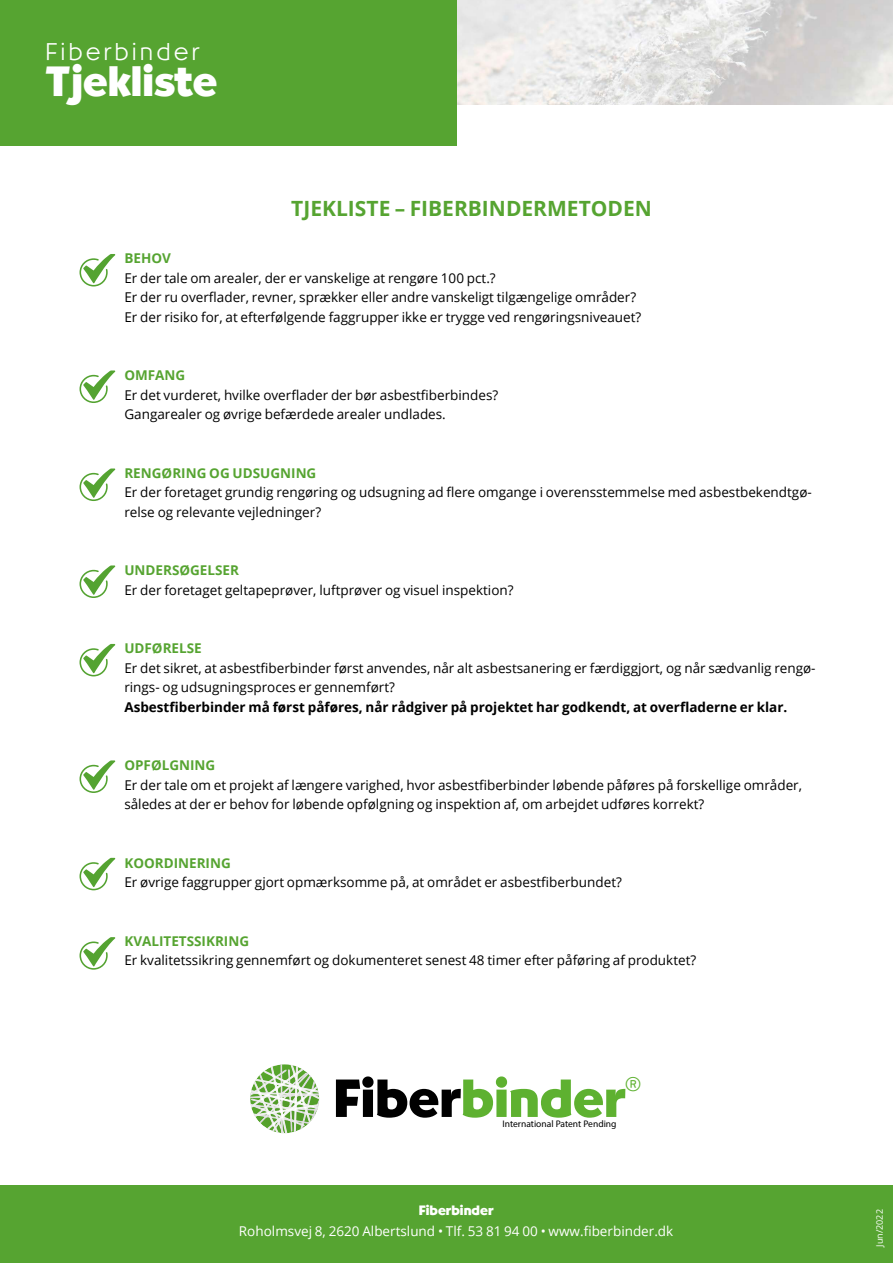
<style>
.page{position:relative;width:893px;height:1263px;background:#fff}
.page>*{position:absolute;margin:0;border:0;box-sizing:border-box;transform-origin:0 0}
.t1{font:52.8px "Cg Bernhardt Bd";color:#5eb130}
.t2{font:42px "Cg Bernhardt Bd";color:#fff}
.t3{font:24px "Cg Bernhardt Lt";letter-spacing:.15em;color:#fff}
.t4{font:700 21px "Open Sans";color:#56a431}
.t5{font:13.5px/19.5px "Open Sans";color:#000}
.t6{font:700 13.5px "Open Sans";color:#56a431}
.t7{font:700 13.5px "Open Sans";color:#000}
.t8{font:13.5px "Open Sans";color:#fff}
.t9{font:13.5px "Cg Bernhardt Bd";color:#fff}
.t10{font:9.6px "Myriad Pro";color:#000}
.t11{font:9px "Open Sans";color:#fff}
.s1{color:#000}
</style>
<div class="page">
<div style="left:0;top:1185px;width:893px;height:78px;background:#56a431"></div>
<img style="left:456px;top:0;width:437px;height:104px">
<div style="left:0;top:0;width:456px;height:145px;background:#56a431"></div>
<svg style="left:250px;top:1064px;width:69px;height:69px"></svg>
<svg style="left:80px;top:254px;width:35px;height:32px"></svg>
<svg style="left:80px;top:370px;width:35px;height:33px"></svg>
<svg style="left:80px;top:468px;width:35px;height:33px"></svg>
<svg style="left:80px;top:565px;width:35px;height:33px"></svg>
<svg style="left:80px;top:644px;width:35px;height:32px"></svg>
<svg style="left:80px;top:760px;width:35px;height:33px"></svg>
<svg style="left:80px;top:858px;width:35px;height:32px"></svg>
<svg style="left:80px;top:937px;width:35px;height:33px"></svg>
<h3 class="t3" style="left:46px;top:37px;width:155px">Fiberbinder</h3>
<h2 class="t2" style="left:46px;top:55px;width:173px">Tjekliste</h2>
<h3 class="t4" style="left:291px;top:193px;width:362px">TJEKLISTE – FIBERBINDERMETODEN</h3>
<p class="t6" style="left:124px;top:249px;width:48px">BEHOV</p>
<p class="t5" style="left:124px;top:268px;width:518px">Er der tale om arealer, der er vanskelige at rengøre 100 pct.?<br>Er der ru overflader, revner, sprækker eller andre vanskeligt tilgængelige områder?<br>Er der risiko for, at efterfølgende faggrupper ikke er trygge ved rengøringsniveauet?</p>
<p class="t6" style="left:124px;top:366px;width:62px">OMFANG</p>
<p class="t5" style="left:124px;top:385px;width:375px">Er det vurderet, hvilke overflader der bør asbestfiberbindes?<br>Gangarealer og øvrige befærdede arealer undlades.</p>
<p class="t6" style="left:124px;top:463px;width:194px">RENGØRING OG UDSUGNING</p>
<p class="t5" style="left:124px;top:482px;width:689px">Er der foretaget grundig rengøring og udsugning ad flere omgange i overensstemmelse med asbestbekendtgø&shy;relse og relevante vejledninger?</p>
<p class="t6" style="left:124px;top:561px;width:116px">UNDERSØGELSER</p>
<p class="t5" style="left:124px;top:580px;width:391px">Er der foretaget geltapeprøver, luftprøver og visuel inspektion?</p>
<p class="t6" style="left:124px;top:639px;width:79px">UDFØRELSE</p>
<p class="t5" style="left:124px;top:658px;width:693px">Er det sikret, at asbestfiberbinder først anvendes, når alt asbestsanering er færdiggjort, og når sædvanlig rengø&shy;rings- og udsugningsproces er gennemført?</p>
<p class="t7" style="left:124px;top:697px;width:664px">Asbestfiberbinder må først påføres, når rådgiver på projektet har godkendt, at overfladerne er klar.</p>
<p class="t6" style="left:124px;top:756px;width:92px">OPFØLGNING</p>
<p class="t5" style="left:124px;top:775px;width:679px">Er der tale om et projekt af længere varighed, hvor asbestfiberbinder løbende påføres på forskellige områder, således at der er behov for løbende opfølgning og inspektion af, om arbejdet udføres korrekt?</p>
<p class="t6" style="left:124px;top:853px;width:108px">KOORDINERING</p>
<p class="t5" style="left:124px;top:872px;width:499px">Er øvrige faggrupper gjort opmærksomme på, at området er asbestfiberbundet?</p>
<p class="t6" style="left:124px;top:931px;width:126px">KVALITETSSIKRING</p>
<p class="t5" style="left:124px;top:950px;width:573px">Er kvalitetssikring gennemført og dokumenteret senest 48 timer efter påføring af produktet?</p>
<h1 class="t1" style="left:333px;top:1065px;width:309px"><span class="s1">Fiber</span>binder<sup>®</sup></h1>
<p class="t10" style="left:502px;top:1118px;width:116px">International Patent Pending</p>
<p class="t9" style="left:419px;top:1202px;width:76px">Fiberbinder</p>
<p class="t8" style="left:239px;top:1222px;width:436px">Roholmsvej 8, 2620 Albertslund • Tlf. 53 81 94 00 • www.fiberbinder.dk</p>
<p class="t11" style="left:873px;top:1247px;width:39px;rotate:-90deg">Jun/2022</p>
</div>
